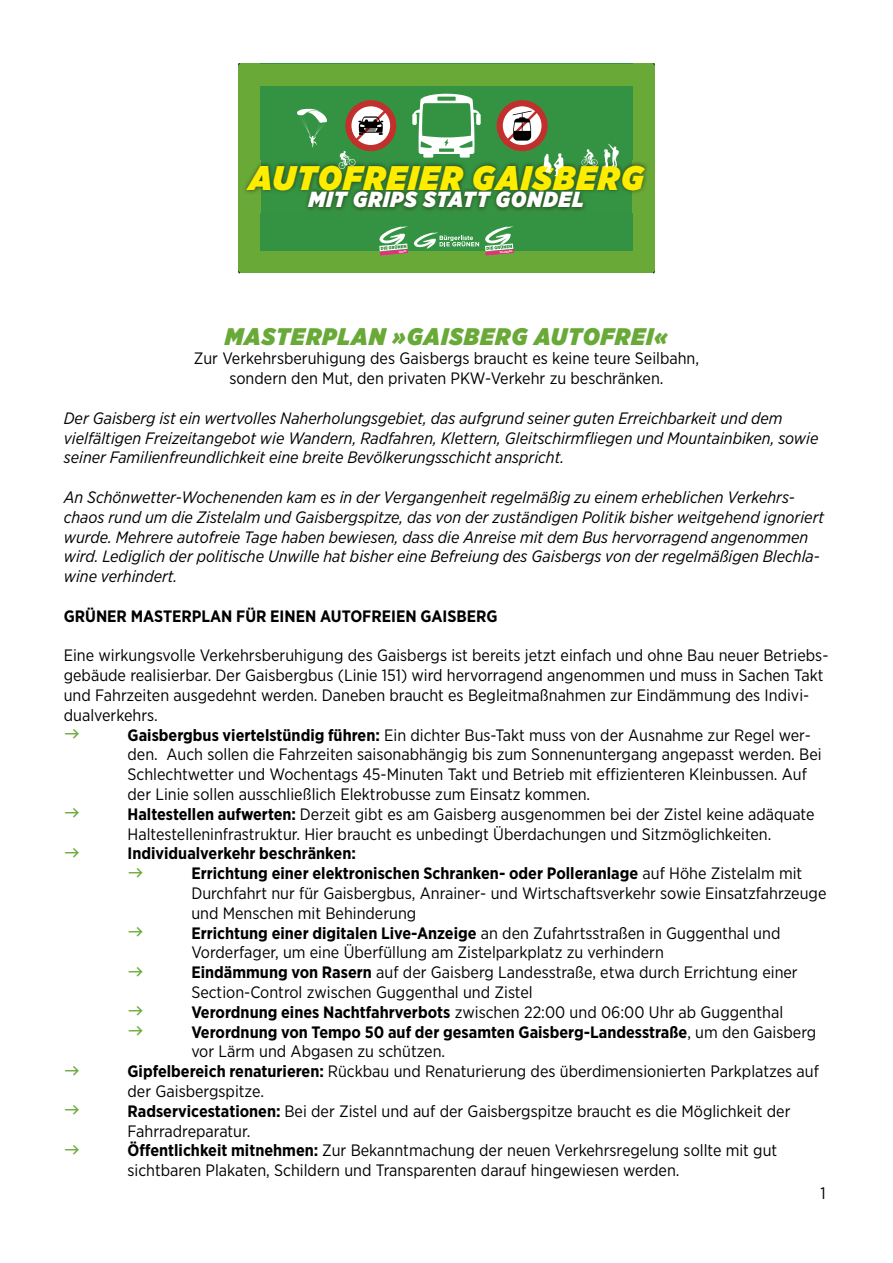
<style>
.page{position:relative;width:893px;height:1263px;background:#fff}
.page>*{position:absolute;margin:0;border:0;box-sizing:border-box;transform-origin:0 0}
.t1{font:italic 900 34.05px "Gotham Narrow";letter-spacing:.05em;color:#ffed00}
.t2{font:italic 900 24px "Gotham Narrow";letter-spacing:.05em;color:#69a938}
.t3{font:italic 900 21.9px "Gotham Narrow";letter-spacing:.05em;color:#fff}
.t4{font:16.5px/19.8px "Gotham Narrow";color:#000}
.t5{font:italic 16.5px/19.8px "Gotham Narrow";color:#000}
.t6{font:700 16.5px/19.8px "Gotham Narrow";color:#000}
.t7{font:700 2.7px "Gotham Narrow";color:#fff}
.s1{font-weight:700}
.s2{font-weight:400}
</style>
<div class="page">
<div style="left:238px;top:64px;width:416px;height:209px;background:#349342"></div>
<div style="left:238px;top:64px;width:416px;height:22px;background:#69a938"></div>
<div style="left:238px;top:251px;width:416px;height:22px;background:#69a938"></div>
<div style="left:633px;top:64px;width:21px;height:209px;background:#69a938"></div>
<div style="left:238px;top:64px;width:22px;height:209px;background:#69a938"></div>
<div style="left:345px;top:100px;width:51px;height:51px;border:6px solid #c1302d;border-radius:50%"></div>
<div style="left:497px;top:100px;width:51px;height:51px;border:6px solid #c1302d;border-radius:50%"></div>
<svg style="left:501px;top:105px;width:42px;height:42px;background:#bb8f8a"></svg>
<svg style="left:297px;top:108px;width:30px;height:39px"></svg>
<img style="left:245px;top:160px;width:388px;height:52px">
<img style="left:633px;top:162px;width:14px;height:31px">
<svg style="left:543px;top:153px;width:20px;height:23px"></svg>
<svg style="left:604px;top:144px;width:15px;height:23px"></svg>
<svg style="left:339px;top:104px;width:53px;height:65px"></svg>
<div style="left:423px;top:148px;width:10px;height:10px;background:#fff"></div>
<div style="left:460px;top:148px;width:10px;height:10px;background:#fff"></div>
<svg style="left:485px;top:226px;width:29px;height:29px"></svg>
<svg style="left:379px;top:226px;width:29px;height:29px"></svg>
<svg style="left:414px;top:232px;width:65px;height:17px"></svg>
<svg style="left:412px;top:94px;width:69px;height:60px"></svg>
<svg style="left:581px;top:149px;width:17px;height:17px"></svg>
<h1 class="t1" style="left:249px;top:154px;width:396px">AUTOFREIER GAISBERG</h1>
<h3 class="t3" style="left:309px;top:185px;width:277px">MIT GRIPS STATT GONDEL</h3>
<p class="t7" style="left:399px;top:250px;width:9px;rotate:-5deg">KOPPL</p>
<p class="t7" style="left:499px;top:251px;width:15px;rotate:-5deg">SALZBURG</p>
<h2 class="t2" style="left:225px;top:320px;width:444px">MASTERPLAN »GAISBERG AUTOFREI«</h2>
<p class="t4" style="left:194px;top:348px;width:507px;text-align:center">Zur Verkehrsberuhigung des Gaisbergs braucht es keine teure Seilbahn, sondern den Mut, den privaten PKW-Verkehr zu beschränken.</p>
<p class="t5" style="left:64px;top:408px;width:756px">Der Gaisberg ist ein wertvolles Naherholungsgebiet, das aufgrund seiner guten Erreichbarkeit und dem vielfältigen Freizeitangebot wie Wandern, Radfahren, Klettern, Gleitschirmfliegen und Mountainbiken, sowie seiner Familienfreundlichkeit eine breite Bevölkerungsschicht anspricht.</p>
<p class="t5" style="left:64px;top:487px;width:762px">An Schönwetter-Wochenenden kam es in der Vergangenheit regelmäßig zu einem erheblichen Verkehrs&shy;chaos rund um die Zistelalm und Gaisbergspitze, das von der zuständigen Politik bisher weitgehend ignoriert wurde. Mehrere autofreie Tage haben bewiesen, dass die Anreise mit dem Bus hervorragend angenommen wird. Lediglich der politische Unwille hat bisher eine Befreiung des Gaisbergs von der regelmäßigen Blechla&shy;wine verhindert.</p>
<p class="t6" style="left:64px;top:606px;width:435px">GRÜNER MASTERPLAN FÜR EINEN AUTOFREIEN GAISBERG</p>
<p class="t4" style="left:64px;top:645px;width:766px">Eine wirkungsvolle Verkehrsberuhigung des Gaisbergs ist bereits jetzt einfach und ohne Bau neuer Betriebs&shy;gebäude realisierbar. Der Gaisbergbus (Linie 151) wird hervorragend angenommen und muss in Sachen Takt und Fahrzeiten ausgedehnt werden. Daneben braucht es Begleitmaßnahmen zur Eindämmung des Indivi&shy;dualverkehrs.</p>
<p class="t4" style="left:128px;top:724px;width:696px"><span class="s1">Gaisbergbus viertelstündig führen:</span> Ein dichter Bus-Takt muss von der Ausnahme zur Regel wer&shy;den. Auch sollen die Fahrzeiten saisonabhängig bis zum Sonnenuntergang angepasst werden. Bei Schlechtwetter und Wochentags 45-Minuten Takt und Betrieb mit effizienteren Kleinbussen. Auf der Linie sollen ausschließlich Elektrobusse zum Einsatz kommen.</p>
<p class="t4" style="left:128px;top:804px;width:688px"><span class="s1">Haltestellen aufwerten:</span> Derzeit gibt es am Gaisberg ausgenommen bei der Zistel keine adäquate<br>Haltestelleninfrastruktur. Hier braucht es unbedingt Überdachungen und Sitzmöglichkeiten.</p>
<p class="t6" style="left:128px;top:843px;width:230px">Individualverkehr beschränken:</p>
<p class="t4" style="left:191px;top:863px;width:637px"><span class="s1">Errichtung einer elektronischen Schranken- oder Polleranlage</span> auf Höhe Zistelalm mit<br>Durchfahrt nur für Gaisbergbus, Anrainer- und Wirtschaftsverkehr sowie Einsatzfahrzeuge und Menschen mit Behinderung</p>
<p class="t4" style="left:191px;top:922px;width:591px"><span class="s1">Errichtung einer digitalen Live-Anzeige</span> an den Zufahrtsstraßen in Guggenthal und<br>Vorderfager, um eine Überfüllung am Zistelparkplatz zu verhindern</p>
<p class="t4" style="left:191px;top:962px;width:608px"><span class="s1">Eindämmung von Rasern</span> auf der Gaisberg Landesstraße, etwa durch Errichtung einer<br>Section-Control zwischen Guggenthal und Zistel</p>
<p class="t4" style="left:191px;top:1002px;width:593px"><span class="s1">Verordnung eines Nachtfahrverbots</span> zwischen 22:00 und 06:00 Uhr ab Guggenthal</p>
<p class="t6" style="left:191px;top:1022px;width:626px">Verordnung von Tempo 50 auf der gesamten Gaisberg-Landesstraße<span class="s2">, um den Gaisberg vor Lärm und Abgasen zu schützen.</span></p>
<p class="t4" style="left:128px;top:1061px;width:693px"><span class="s1">Gipfelbereich renaturieren:</span> Rückbau und Renaturierung des überdimensionierten Parkplatzes auf der Gaisbergspitze.</p>
<p class="t4" style="left:128px;top:1101px;width:664px"><span class="s1">Radservicestationen:</span> Bei der Zistel und auf der Gaisbergspitze braucht es die Möglichkeit der<br>Fahrradreparatur.</p>
<p class="t4" style="left:128px;top:1140px;width:651px"><span class="s1">Öffentlichkeit mitnehmen:</span> Zur Bekanntmachung der neuen Verkehrsregelung sollte mit gut sichtbaren Plakaten, Schildern und Transparenten darauf hingewiesen werden.</p>
<p class="t4" style="left:821px;top:1183px;width:7px">1</p>
</div>
